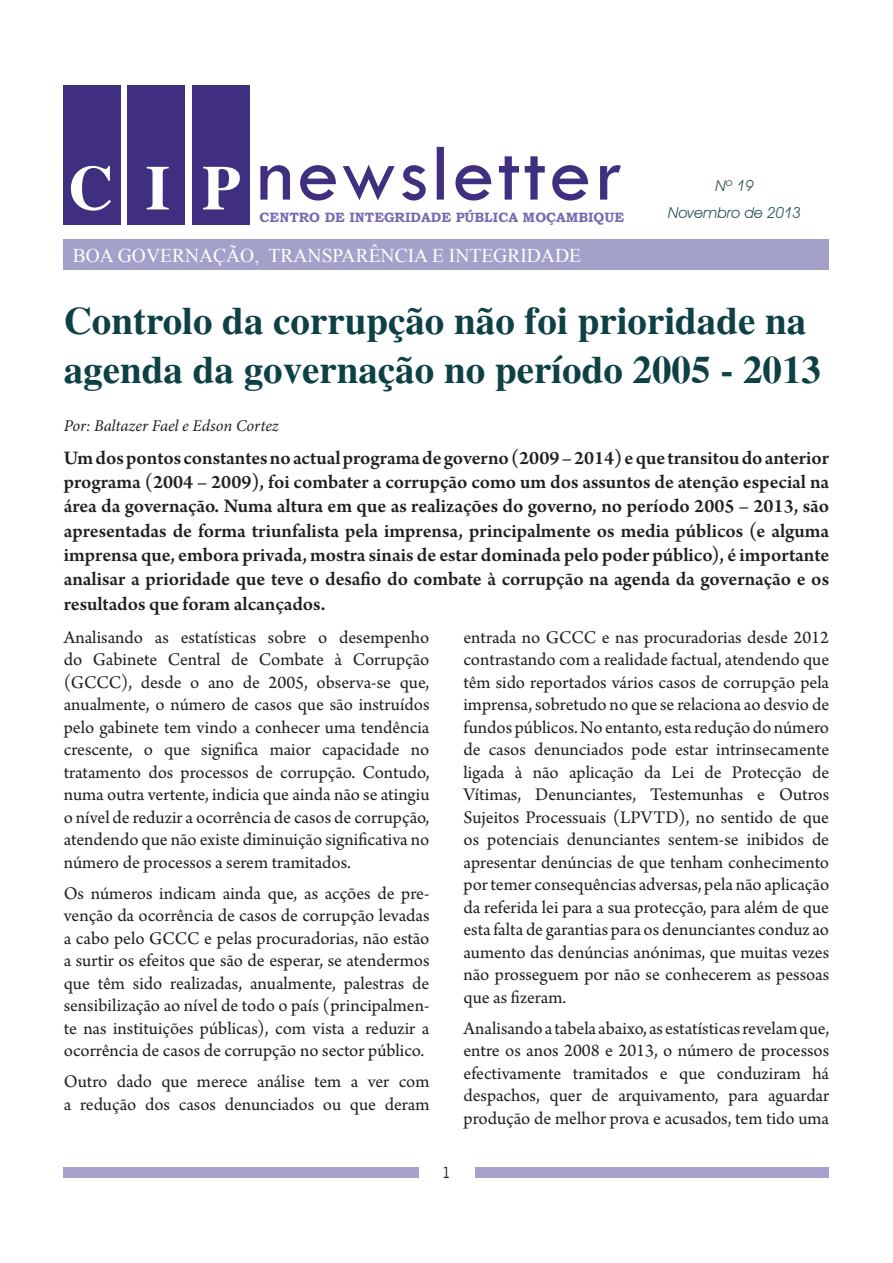
<style>
.page{position:relative;width:893px;height:1263px;background:#fff}
.page>*{position:absolute;margin:0;border:0;box-sizing:border-box;transform-origin:0 0}
.Titulo_principal{font:39px/49.5px "News Serif BOLD";color:#0e4145}
.t1{font:600 20.25px/24.3px "Arno Pro";letter-spacing:-.005em;color:#231f20;text-align:justify}
.t2{font:19.5px "Times New Roman";color:#fff}
.Corpo{font:18.75px/22.5px "Arno Pro";color:#231f20;text-align:justify}
.t3{font:italic 16.5px "Minion Pro";letter-spacing:-.005em;color:#231f20}
.t4{font:italic 15px "Avant Garde IT Cby BT";color:#30565b}
.t5{font:15px "News Gothic";color:#231f20}
.t6{font:700 13.5px "Bookman Old Style";color:#7868b1}
</style>
<div class="page">
<div style="left:64px;top:1167px;width:765px;height:11px;background:#a9a0cd"></div>
<div style="left:419px;top:1159px;width:55px;height:27px;background:#fff"></div>
<div style="left:64px;top:239px;width:765px;height:31px;background:#a3a0ca"></div>
<svg style="left:260px;top:147px;width:361px;height:54px"></svg>
<div style="left:64px;top:85px;width:57px;height:140px;background:#402e80"></div>
<div style="left:128px;top:85px;width:57px;height:140px;background:#402e80"></div>
<div style="left:192px;top:85px;width:58px;height:140px;background:#402e80"></div>
<svg style="left:71px;top:166px;width:169px;height:45px"></svg>
<p class="t4" style="left:715px;top:177px;width:40px">Nº 19</p>
<p class="t6" style="left:260px;top:208px;width:366px">CENTRO DE INTEGRIDADE PÚBLICA MOÇAMBIQUE</p>
<p class="t4" style="left:668px;top:203px;width:134px">Novembro de 2013</p>
<p class="t2" style="left:73px;top:243px;width:510px">BOA GOVERNAÇÃO, TRANSPARÊNCIA E INTEGRIDADE</p>
<p class="Titulo_principal" style="left:64px;top:295px;width:759px">Controlo da corrupção não foi prioridade na agenda da governação no período 2005 - 2013</p>
<p class="t3" style="left:64px;top:414px;width:217px">Por: Baltazer Fael e Edson Cortez</p>
<p class="t1" style="left:64px;top:447px;width:767px">Um dos pontos constantes no actual programa de governo (2009 – 2014) e que transitou do anterior programa (2004 – 2009), foi combater a corrupção como um dos assuntos de atenção especial na área da governação. Numa altura em que as realizações do governo, no período 2005 – 2013, são apresentadas de forma triunfalista pela imprensa, principalmente os media públicos (e alguma imprensa que, embora privada, mostra sinais de estar dominada pelo poder público), é importante analisar a prioridade que teve o desafio do combate à corrupção na agenda da governação e os resultados que foram alcançados.</p>
<p class="Corpo" style="left:64px;top:627px;width:367px">Analisando as estatísticas sobre o desempenho do Gabinete Central de Combate à Corrupção (GCCC), desde o ano de 2005, observa-se que, anualmente, o número de casos que são instruídos pelo gabinete tem vindo a conhecer uma tendência crescente, o que significa maior capacidade no tratamento dos processos de corrupção. Contudo, numa outra vertente, indicia que ainda não se atingiu o nível de reduzir a ocorrência de casos de corrupção, atendendo que não existe diminuição significativa no número de processos a serem tramitados.</p>
<p class="Corpo" style="left:64px;top:883px;width:367px">Os números indicam ainda que, as acções de pre&shy;venção da ocorrência de casos de corrupção levadas a cabo pelo GCCC e pelas procuradorias, não estão a surtir os efeitos que são de esperar, se atendermos que têm sido realizadas, anualmente, palestras de sensibilização ao nível de todo o país (principalmen&shy;te nas instituições públicas), com vista a reduzir a ocorrência de casos de corrupção no sector público.</p>
<p class="Corpo" style="left:64px;top:1071px;width:367px">Outro dado que merece análise tem a ver com a redução dos casos denunciados ou que deram</p>
<p class="Corpo" style="left:463px;top:627px;width:367px">entrada no GCCC e nas procuradorias desde 2012 contrastando com a realidade factual, atendendo que têm sido reportados vários casos de corrupção pela imprensa, sobretudo no que se relaciona ao desvio de fundos públicos. No entanto, esta redução do número de casos denunciados pode estar intrinsecamente ligada à não aplicação da Lei de Protecção de Vítimas, Denunciantes, Testemunhas e Outros Sujeitos Processuais (LPVTD), no sentido de que os potenciais denunciantes sentem-se inibidos de apresentar denúncias de que tenham conhecimento por temer consequências adversas, pela não aplicação da referida lei para a sua protecção, para além de que esta falta de garantias para os denunciantes conduz ao aumento das denúncias anónimas, que muitas vezes não prosseguem por não se conhecerem as pessoas que as fizeram.</p>
<p class="Corpo" style="left:463px;top:1018px;width:367px">Analisando a tabela abaixo, as estatísticas revelam que, entre os anos 2008 e 2013, o número de processos efectivamente tramitados e que conduziram há despachos, quer de arquivamento, para aguardar produção de melhor prova e acusados, tem tido uma</p>
<p class="t5" style="left:442px;top:1164px;width:11px">1</p>
</div>
